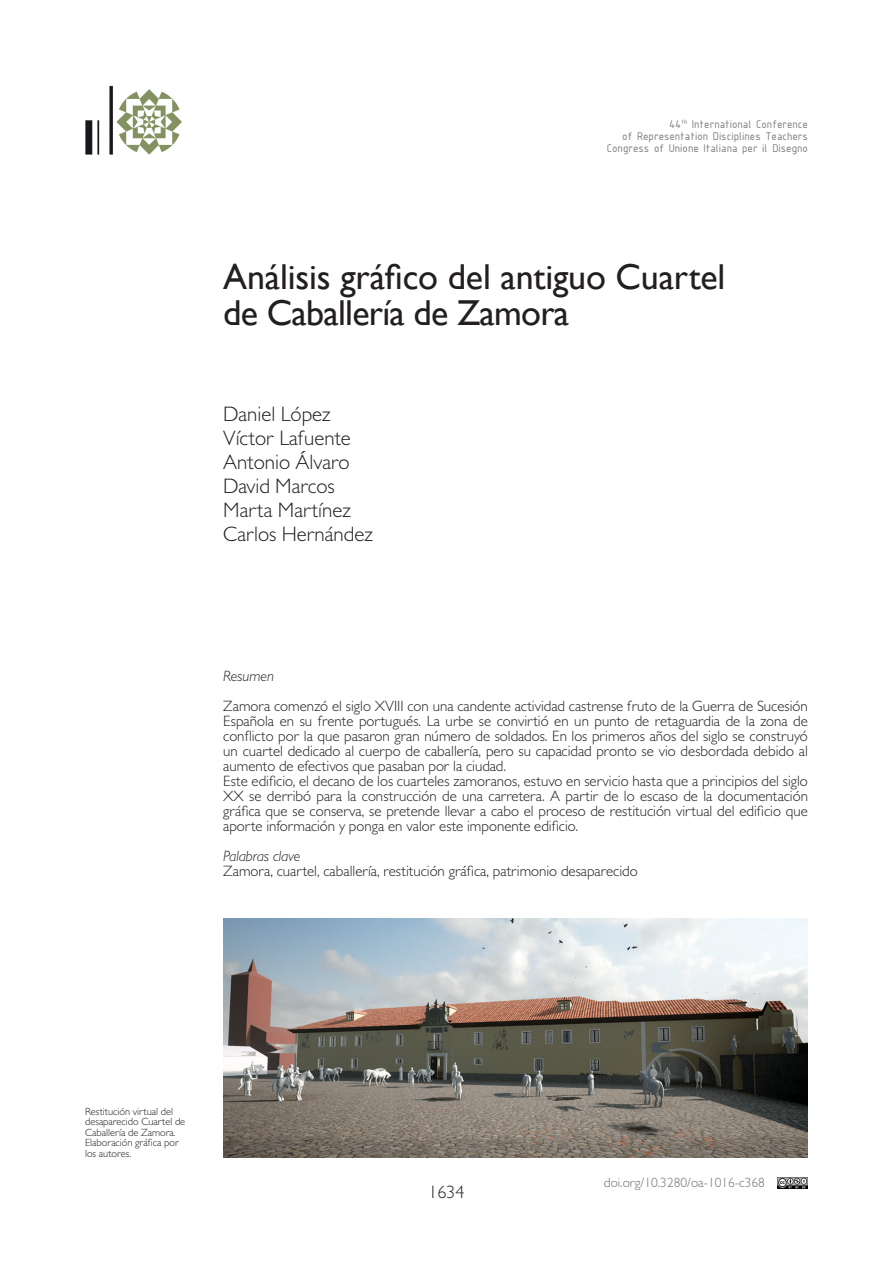
<style>
.page{position:relative;width:893px;height:1263px;background:#fff}
.page>*{position:absolute;margin:0;border:0;box-sizing:border-box;transform-origin:0 0}
.t1{font:36px "Gill Sans";letter-spacing:-.005em;color:#231f20}
.t2{font:300 21px "Gill Sans";color:#231f20}
.t3{font:300 18px "Gill Sans";color:#231f20}
.t4{font:300 15px/15px "Gill Sans";color:#231f20;text-align:justify}
.t5{font:italic 300 15px "Gill Sans";color:#231f20}
.t6{font:300 13.5px "Gill Sans";color:#717275}
.t7{font:12px/12px "ISOCPEUR";color:#7a7c7f;text-align:right}
.t8{font:300 10.5px/10.5px "Gill Sans";color:#231f20}
</style>
<div class="page">
<img style="left:85px;top:85px;width:97px;height:70px">
<img style="left:778px;top:1178px;width:30px;height:10px">
<img style="left:223px;top:918px;width:585px;height:239px">
<p class="t7" style="left:607px;top:118px;width:203px">44<sup>th</sup> International Conference<br>of Representation Disciplines Teachers<br>Congress of Unione Italiana per il Disegno</p>
<p class="t1" style="left:223px;top:255px;width:504px">Análisis gráfico del antiguo Cuartel</p>
<p class="t1" style="left:223px;top:291px;width:348px">de Caballería de Zamora</p>
<p class="t2" style="left:223px;top:401px;width:109px">Daniel López</p>
<p class="t2" style="left:223px;top:425px;width:129px">Víctor Lafuente</p>
<p class="t2" style="left:223px;top:449px;width:128px">Antonio Álvaro</p>
<p class="t2" style="left:223px;top:473px;width:113px">David Marcos</p>
<p class="t2" style="left:223px;top:497px;width:129px">Marta Martínez</p>
<p class="t2" style="left:223px;top:521px;width:151px">Carlos Hernández</p>
<p class="t5" style="left:223px;top:667px;width:52px">Resumen</p>
<p class="t4" style="left:223px;top:698px;width:586px">Zamora comenzó el siglo XVIII con una candente actividad castrense fruto de la Guerra de Sucesión Española en su frente portugués. La urbe se convirtió en un punto de retaguardia de la zona de conflicto por la que pasaron gran número de soldados. En los primeros años del siglo se construyó un cuartel dedicado al cuerpo de caballería, pero su capacidad pronto se vio desbordada debido al aumento de efectivos que pasaban por la ciudad.</p>
<p class="t4" style="left:223px;top:773px;width:586px">Este edificio, el decano de los cuarteles zamoranos, estuvo en servicio hasta que a principios del siglo XX se derribó para la construcción de una carretera. A partir de lo escaso de la documentación gráfica que se conserva, se pretende llevar a cabo el proceso de restitución virtual del edificio que aporte información y ponga en valor este imponente edificio.</p>
<p class="t5" style="left:223px;top:847px;width:79px">Palabras clave</p>
<p class="t4" style="left:223px;top:863px;width:416px">Zamora, cuartel, caballería, restitución gráfica, patrimonio desaparecido</p>
<p class="t8" style="left:85px;top:1106px;width:102px">Restitución virtual del desaparecido Cuartel de<br>Caballería de Zamora.<br>Elaboración gráfica por los autores.</p>
<p class="t3" style="left:428px;top:1181px;width:37px">1634</p>
<p class="t6" style="left:604px;top:1175px;width:163px">doi.org/10.3280/oa-1016-c368</p>
</div>
